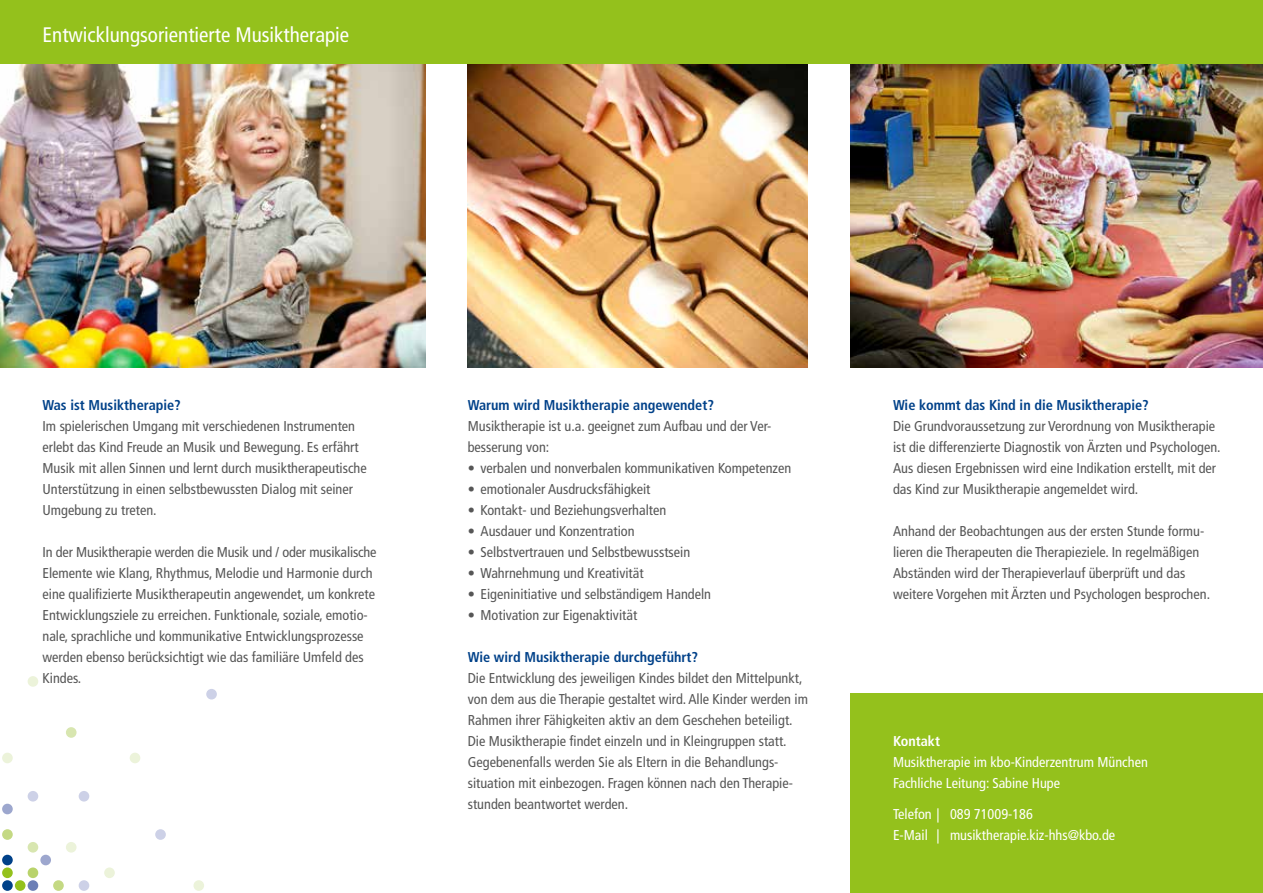
<style>
.page{position:relative;width:1263px;height:893px;background:#fff}
.page>*{position:absolute;margin:0;border:0;box-sizing:border-box;transform-origin:0 0}
.t1{font:condensed 21px "Frutiger LT Com";color:#fff}
.t2{font:condensed 14.25px/21px "Frutiger LT Com";color:#565656}
.t3{font:condensed 14.25px/21px "Frutiger LT Com";color:#fff}
.t4{font:700 condensed 14.25px "Frutiger LT Com";color:#004189}
.t5{font:700 condensed 14.25px "Frutiger LT Com";color:#fff}
</style>
<div class="page">
<div style="left:193px;top:880px;width:11px;height:11px;background:#ecf3da;border-radius:50%"></div>
<div style="left:79px;top:880px;width:10px;height:11px;background:#cdd1e7;border-radius:50%"></div>
<div style="left:53px;top:880px;width:11px;height:11px;background:#c4d983;border-radius:50%"></div>
<div style="left:28px;top:880px;width:10px;height:11px;background:#6c7fb6;border-radius:50%"></div>
<div style="left:15px;top:880px;width:11px;height:11px;background:#94c11c;border-radius:50%"></div>
<div style="left:2px;top:880px;width:11px;height:11px;background:#004189;border-radius:50%"></div>
<div style="left:104px;top:867px;width:11px;height:11px;background:#ecf3da;border-radius:50%"></div>
<div style="left:28px;top:867px;width:10px;height:11px;background:#b9d36b;border-radius:50%"></div>
<div style="left:2px;top:867px;width:11px;height:11px;background:#94c11c;border-radius:50%"></div>
<div style="left:40px;top:855px;width:11px;height:10px;background:#9da7ce;border-radius:50%"></div>
<div style="left:2px;top:855px;width:11px;height:10px;background:#004189;border-radius:50%"></div>
<div style="left:66px;top:842px;width:11px;height:11px;background:#ecf3da;border-radius:50%"></div>
<div style="left:28px;top:842px;width:10px;height:11px;background:#d8e6b0;border-radius:50%"></div>
<div style="left:155px;top:829px;width:11px;height:11px;background:#cdd1e7;border-radius:50%"></div>
<div style="left:2px;top:829px;width:11px;height:11px;background:#c4d983;border-radius:50%"></div>
<div style="left:2px;top:804px;width:11px;height:10px;background:#9da7ce;border-radius:50%"></div>
<div style="left:79px;top:791px;width:10px;height:10px;background:#cdd1e7;border-radius:50%"></div>
<div style="left:28px;top:791px;width:10px;height:10px;background:#cdd1e7;border-radius:50%"></div>
<div style="left:130px;top:753px;width:10px;height:10px;background:#ecf3da;border-radius:50%"></div>
<div style="left:2px;top:753px;width:11px;height:10px;background:#ecf3da;border-radius:50%"></div>
<div style="left:66px;top:727px;width:11px;height:11px;background:#d8e6b0;border-radius:50%"></div>
<div style="left:206px;top:689px;width:11px;height:10px;background:#cdd1e7;border-radius:50%"></div>
<div style="left:28px;top:676px;width:10px;height:11px;background:#ecf3da;border-radius:50%"></div>
<img style="left:468px;top:64px;width:340px;height:304px">
<img style="left:0;top:64px;width:425px;height:304px">
<img style="left:850px;top:64px;width:413px;height:304px">
<div style="left:0;top:0;width:1263px;height:64px;background:#94c11c"></div>
<div style="left:850px;top:693px;width:413px;height:200px;background:#94c11c"></div>
<h1 class="t1" style="left:43px;top:22px;width:308px">Entwicklungsorientierte Musiktherapie</h1>
<p class="t4" style="left:43px;top:396px;width:140px">Was ist Musiktherapie?</p>
<p class="t2" style="left:43px;top:415px;width:326px">Im spielerischen Umgang mit verschiedenen Instrumenten erlebt das Kind Freude an Musik und Bewegung. Es erfährt Musik mit allen Sinnen und lernt durch musiktherapeutische Unterstützung in einen selbstbewussten Dialog mit seiner Umgebung zu treten.</p>
<p class="t2" style="left:43px;top:541px;width:336px">In der Musiktherapie werden die Musik und / oder musikalische Elemente wie Klang, Rhythmus, Melodie und Harmonie durch eine qualifizierte Musiktherapeutin angewendet, um konkrete Entwicklungsziele zu erreichen. Funktionale, soziale, emotio&shy;nale, sprachliche und kommunikative Entwicklungsprozesse werden ebenso berücksichtigt wie das familiäre Umfeld des Kindes.</p>
<p class="t4" style="left:468px;top:396px;width:248px">Warum wird Musiktherapie angewendet?</p>
<p class="t2" style="left:468px;top:415px;width:304px">Musiktherapie ist u.a. geeignet zum Aufbau und der Ver&shy;besserung von:</p>
<p class="t2" style="left:468px;top:457px;width:325px">• verbalen und nonverbalen kommunikativen Kompetenzen</p>
<p class="t2" style="left:468px;top:478px;width:184px">• emotionaler Ausdrucksfähigkeit</p>
<p class="t2" style="left:468px;top:499px;width:200px">• Kontakt- und Beziehungsverhalten</p>
<p class="t2" style="left:468px;top:520px;width:168px">• Ausdauer und Konzentration</p>
<p class="t2" style="left:468px;top:541px;width:224px">• Selbstvertrauen und Selbstbewusstsein</p>
<p class="t2" style="left:468px;top:562px;width:177px">• Wahrnehmung und Kreativität</p>
<p class="t2" style="left:468px;top:583px;width:245px">• Eigeninitiative und selbständigem Handeln</p>
<p class="t2" style="left:468px;top:604px;width:171px">• Motivation zur Eigenaktivität</p>
<p class="t4" style="left:468px;top:648px;width:232px">Wie wird Musiktherapie durchgeführt?</p>
<p class="t2" style="left:468px;top:667px;width:342px">Die Entwicklung des jeweiligen Kindes bildet den Mittelpunkt, von dem aus die Therapie gestaltet wird. Alle Kinder werden im Rahmen ihrer Fähigkeiten aktiv an dem Geschehen beteiligt.<br>Die Musiktherapie findet einzeln und in Kleingruppen statt.<br>Gegebenenfalls werden Sie als Eltern in die Behandlungs&shy;situation mit einbezogen. Fragen können nach den Therapie&shy;stunden beantwortet werden.</p>
<p class="t4" style="left:893px;top:396px;width:257px">Wie kommt das Kind in die Musiktherapie?</p>
<p class="t2" style="left:893px;top:415px;width:329px">Die Grundvoraussetzung zur Verordnung von Musiktherapie ist die differenzierte Diagnostik von Ärzten und Psychologen.<br>Aus diesen Ergebnissen wird eine Indikation erstellt, mit der das Kind zur Musiktherapie angemeldet wird.</p>
<p class="t2" style="left:893px;top:520px;width:319px">Anhand der Beobachtungen aus der ersten Stunde formu&shy;lieren die Therapeuten die Therapieziele. In regelmäßigen Abständen wird der Therapieverlauf überprüft und das weitere Vorgehen mit Ärzten und Psychologen besprochen.</p>
<p class="t5" style="left:893px;top:732px;width:48px">Kontakt</p>
<p class="t3" style="left:893px;top:751px;width:256px">Musiktherapie im kbo-Kinderzentrum München<br>Fachliche Leitung: Sabine Hupe</p>
<p class="t3" style="left:893px;top:804px;width:224px">Telefon | 089 71009-186<br>E-Mail | musiktherapie.kiz-hhs@kbo.de</p>
</div>
